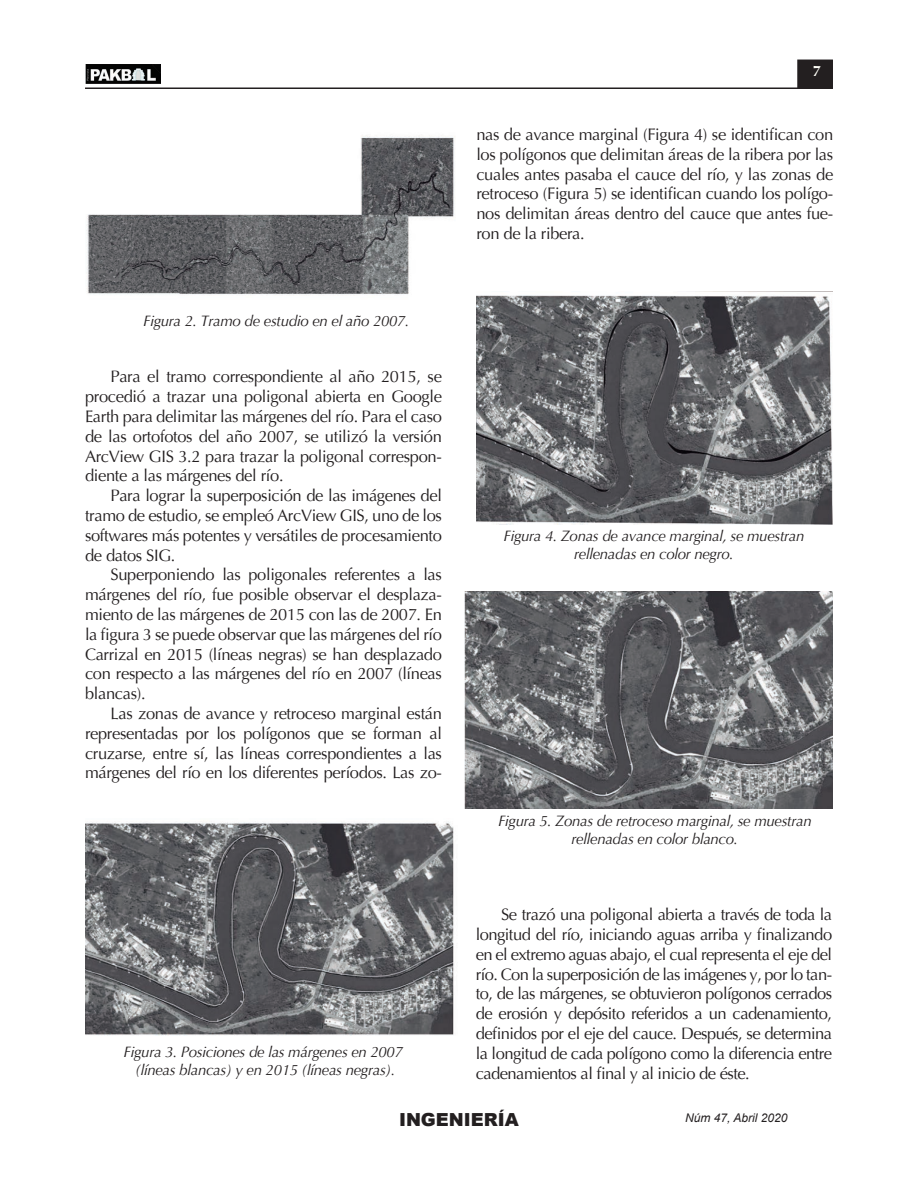
<style>
.page{position:relative;width:918px;height:1188px;background:#fff}
.page>*{position:absolute;margin:0;border:0;box-sizing:border-box;transform-origin:0 0}
.t1{font:900 18px "Arial";color:#231f20}
.Texto_g-sangria-pakb{font:16.5px/19.8px "Optima";letter-spacing:-.02em;color:#231f20;text-align:justify}
.pie_de_fotoygrafico{font:italic 15px "Optima";letter-spacing:-.02em;color:#231f20}
.t2{font:700 15px "Optima";color:#fffff8}
.t3{font:italic 12px "Arial";color:#231f20}
</style>
<div class="page">
<hr style="left:85px;top:88px;width:748px;height:1px;background:#231f20">
<div style="left:798px;top:60px;width:34px;height:28px;background:#231f20"></div>
<div style="left:797px;top:60px;width:36px;height:29px;border:1px solid #231f20"></div>
<img style="left:85px;top:65px;width:76px;height:18px">
<img style="left:85px;top:821px;width:369px;height:214px">
<img style="left:86px;top:135px;width:369px;height:160px">
<img style="left:476px;top:295px;width:356px;height:229px">
<img style="left:465px;top:591px;width:368px;height:217px">
<p class="t2" style="left:813px;top:62px;width:10px">7</p>
<p class="pie_de_fotoygrafico" style="left:143px;top:312px;width:268px">Figura 2. Tramo de estudio en el año 2007.</p>
<p class="Texto_g-sangria-pakb" style="left:85px;top:367px;width:358px;text-indent:26px">Para el tramo correspondiente al año 2015, se procedió a trazar una poligonal abierta en Google Earth para delimitar las márgenes del río. Para el caso de las ortofotos del año 2007, se utilizó la versión ArcView GIS 3.2 para trazar la poligonal correspon&shy;diente a las márgenes del río.</p>
<p class="Texto_g-sangria-pakb" style="left:85px;top:486px;width:358px;text-indent:26px">Para lograr la superposición de las imágenes del tramo de estudio, se empleó ArcView GIS, uno de los softwares más potentes y versátiles de procesamiento de datos SIG.</p>
<p class="Texto_g-sangria-pakb" style="left:85px;top:565px;width:358px;text-indent:26px">Superponiendo las poligonales referentes a las márgenes del río, fue posible observar el desplaza&shy;miento de las márgenes de 2015 con las de 2007. En la figura 3 se puede observar que las márgenes del río Carrizal en 2015 (líneas negras) se han desplazado con respecto a las márgenes del río en 2007 (líneas blancas).</p>
<p class="Texto_g-sangria-pakb" style="left:85px;top:704px;width:358px;text-indent:26px">Las zonas de avance y retroceso marginal están representadas por los polígonos que se forman al cruzarse, entre sí, las líneas correspondientes a las márgenes del río en los diferentes períodos. Las zo-</p>
<p class="pie_de_fotoygrafico" style="left:124px;top:1042px;width:281px">Figura 3. Posiciones de las márgenes en 2007</p>
<p class="pie_de_fotoygrafico" style="left:135px;top:1060px;width:262px">(líneas blancas) y en 2015 (líneas negras).</p>
<p class="Texto_g-sangria-pakb" style="left:476px;top:125px;width:358px">nas de avance marginal (Figura 4) se identifican con los polígonos que delimitan áreas de la ribera por las cuales antes pasaba el cauce del río, y las zonas de retroceso (Figura 5) se identifican cuando los polígo&shy;nos delimitan áreas dentro del cauce que antes fue&shy;ron de la ribera.</p>
<p class="pie_de_fotoygrafico" style="left:503px;top:526px;width:302px">Figura 4. Zonas de avance marginal, se muestran</p>
<p class="pie_de_fotoygrafico" style="left:574px;top:544px;width:161px">rellenadas en color negro.</p>
<p class="pie_de_fotoygrafico" style="left:498px;top:811px;width:315px">Figura 5. Zonas de retroceso marginal, se muestran</p>
<p class="pie_de_fotoygrafico" style="left:572px;top:829px;width:168px">rellenadas en color blanco.</p>
<p class="Texto_g-sangria-pakb" style="left:476px;top:905px;width:358px;text-indent:26px">Se trazó una poligonal abierta a través de toda la longitud del río, iniciando aguas arriba y finalizando en el extremo aguas abajo, el cual representa el eje del río. Con la superposición de las imágenes y, por lo tan&shy;to, de las márgenes, se obtuvieron polígonos cerrados de erosión y depósito referidos a un cadenamiento, definidos por el eje del cauce. Después, se determina la longitud de cada polígono como la diferencia entre cadenamientos al final y al inicio de éste.</p>
<p class="t1" style="left:399px;top:1107px;width:121px">INGENIERÍA</p>
<p class="t3" style="left:685px;top:1110px;width:104px">Núm 47, Abril 2020</p>
</div>
